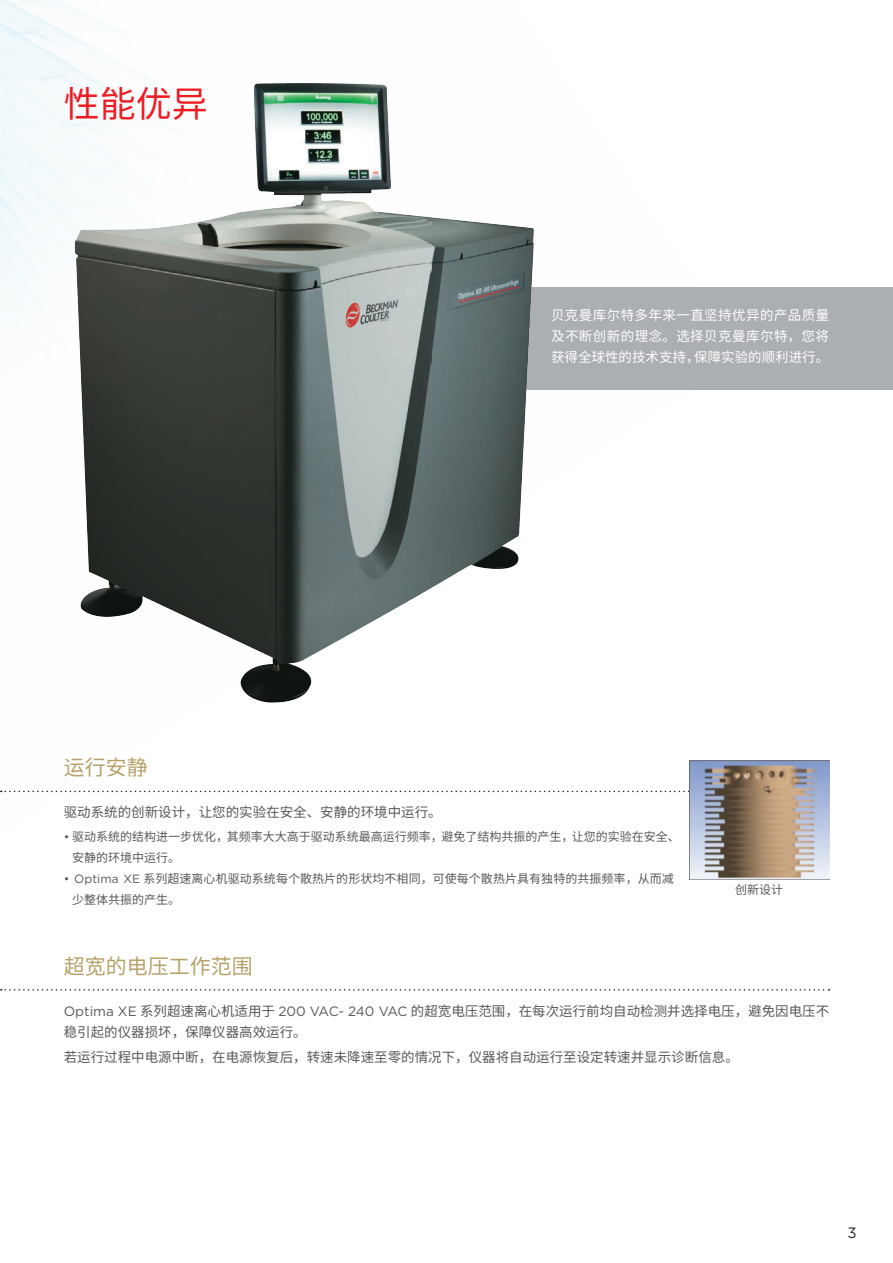
<style>
.page{position:relative;width:893px;height:1263px;background:#fff}
.page>*{position:absolute;margin:0;border:0;box-sizing:border-box;transform-origin:0 0}
.t1{font:36px "Noto Sans CJ Ksc";color:#ee1d23}
.t2{font:21px "Noto Sans CJ Ksc";color:#b6a268}
.t3{font:15px "Gotham";color:#231f20}
.t4{font:13.5px/21px "Noto Sans CJ Ksc";color:#57585a}
.t5{font:13.5px/21px "Noto Sans CJ Ksc";letter-spacing:.03em;color:#fff;text-align:justify}
.t6{font:12px/21px "Noto Sans CJ Ksc";color:#57585a}
.s1{font-family:"Gotham"}
</style>
<div class="page">
<img style="left:0;top:0;width:744px;height:793px">
<img style="left:0;top:0;width:1px;height:145px">
<div style="left:382px;top:287px;width:511px;height:102px;background:#abaeb2"></div>
<img style="left:54px;top:65px;width:497px;height:663px">
<svg style="left:1px;top:791px;width:688px;height:1px"></svg>
<img style="left:689px;top:761px;width:140px;height:119px">
<svg style="left:1px;top:989px;width:828px;height:1px"></svg>
<h1 class="t1" style="left:64px;top:83px;width:145px">性能优异</h1>
<p class="t5" style="left:551px;top:305px;width:280px">贝克曼库尔特多年来一直坚持优异的产品质量及不断创新的理念。选择贝克曼库尔特，您将获得全球性的技术支持，保障实验的顺利进行。</p>
<h2 class="t2" style="left:64px;top:756px;width:85px">运行安静</h2>
<p class="t4" style="left:64px;top:802px;width:380px">驱动系统的创新设计，让您的实验在安全、安静的环境中运行。</p>
<p class="t6" style="left:72px;top:827px;width:609px;text-indent:-8px"><span class="s1">•</span> 驱动系统的结构进一步优化，其频率大大高于驱动系统最高运行频率，避免了结构共振的产生，让您的实验在安全、安静的环境中运行。</p>
<p class="t6" style="left:72px;top:869px;width:603px;text-indent:-8px"><span class="s1">• Optima XE</span> 系列超速离心机驱动系统每个散热片的形状均不相同，可使每个散热片具有独特的共振频率，从而减少整体共振的产生。</p>
<p class="t6" style="left:735px;top:880px;width:49px">创新设计</p>
<h2 class="t2" style="left:64px;top:954px;width:190px">超宽的电压工作范围</h2>
<p class="t4" style="left:64px;top:1001px;width:767px"><span class="s1">Optima XE</span> 系列超速离心机适用于 <span class="s1">200 VAC- 240 VAC</span> 的超宽电压范围，在每次运行前均自动检测并选择电压，避免因电压不稳引起的仪器损坏，保障仪器高效运行。</p>
<p class="t4" style="left:64px;top:1047px;width:676px">若运行过程中电源中断，在电源恢复后，转速未降速至零的情况下，仪器将自动运行至设定转速并显示诊断信息。</p>
<p class="t3" style="left:847px;top:1223px;width:11px">3</p>
</div>
